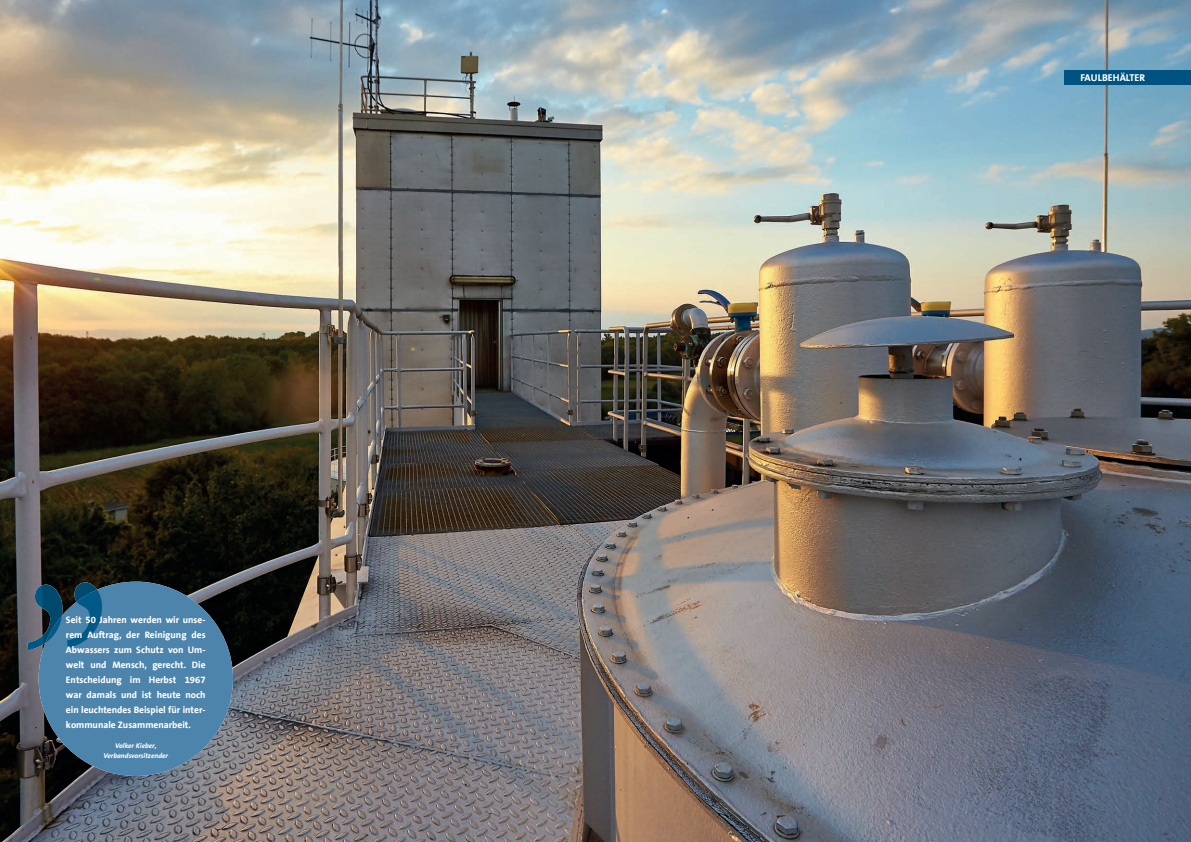
<style>
.page{position:relative;width:1191px;height:842px;background:#fff}
.page>*{position:absolute;margin:0;border:0;box-sizing:border-box;transform-origin:0 0}
.t1{font:700 10px "The Sans Office LF";color:#fff}
.t2{font:700 9.5px/15px "The Sans Office LF";color:#fff;text-align:justify}
.t3{font:italic 700 7px/10px "The Sans Office LF";color:#fff;text-align:center}
</style>
<div class="page">
<img style="left:0;top:0;width:1191px;height:842px">
<div style="left:1064px;top:70px;width:127px;height:15px;background:#005381"></div>
<div style="left:39px;top:582px;width:194px;height:194px;background:#4d84ac;border-radius:50%"></div>
<img style="left:28px;top:582px;width:69px;height:68px">
<svg style="left:45px;top:590px;width:57px;height:58px"></svg>
<p class="t2" style="left:66px;top:612px;width:141px">Seit 50 Jahren werden wir unse&shy;rem Auftrag, der Reinigung des Abwassers zum Schutz von Um&shy;welt und Mensch, gerecht. Die Entscheidung im Herbst 1967 war damals und ist heute noch ein leuchtendes Beispiel für inter&shy;kommunale Zusammenarbeit.</p>
<p class="t3" style="left:103px;top:741px;width:66px">Volker Kieber,<br>Verbandsvorsitzender</p>
<p class="t1" style="left:1080px;top:73px;width:66px">FAULBEHÄLTER</p>
</div>
